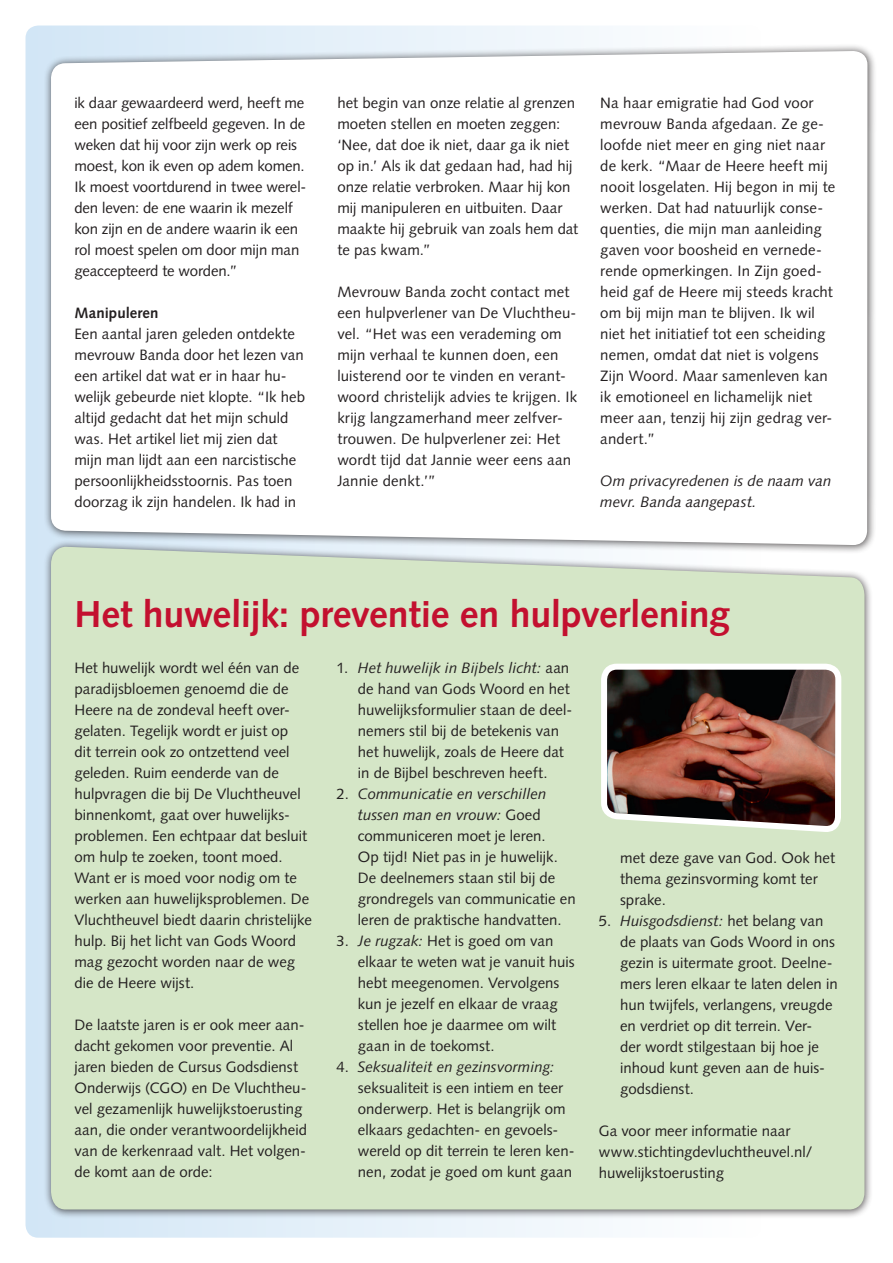
<style>
.page{position:relative;width:893px;height:1263px;background:#fff}
.page>*{position:absolute;margin:0;border:0;box-sizing:border-box;transform-origin:0 0}
.t1{font:700 37.5px "Syntax LT Std";letter-spacing:-.01em;color:#c3102f}
.t2{font:15px/21px "Syntax LT Std";letter-spacing:.005em;color:#231f20}
.t3{font:italic 15px/21px "Syntax LT Std";color:#231f20}
.t4{font:700 15px "Syntax LT Std";letter-spacing:.005em;color:#231f20}
.s1{font-style:italic}
</style>
<div class="page">
<div style="left:26px;top:26px;width:737px;height:1212px;background:linear-gradient(to right,#d2e6f6,#fffefe);border-radius:13px"></div>
<div style="left:44px;top:44px;width:832px;height:510px;background:#231f20;opacity:.75"></div>
<svg style="left:51px;top:51px;width:816px;height:488px"></svg>
<div style="left:44px;top:539px;width:830px;height:680px;background:#231f20;opacity:.75"></div>
<div style="left:51px;top:547px;width:813px;height:662px;background:#d5e6c7"></div>
<img style="left:598px;top:661px;width:246px;height:169px">
<p class="t2" style="left:74px;top:92px;width:233px">ik daar gewaardeerd werd, heeft me een positief zelfbeeld gegeven. In de weken dat hij voor zijn werk op reis moest, kon ik even op adem komen.<br>Ik moest voortdurend in twee werel&shy;den leven: de ene waarin ik mezelf kon zijn en de andere waarin ik een rol moest spelen om door mijn man geaccepteerd te worden.”</p>
<p class="t4" style="left:74px;top:304px;width:86px">Manipuleren</p>
<p class="t2" style="left:74px;top:323px;width:232px">Een aantal jaren geleden ontdekte mevrouw Banda door het lezen van een artikel dat wat er in haar hu&shy;welijk gebeurde niet klopte. “Ik heb altijd gedacht dat het mijn schuld was. Het artikel liet mij zien dat mijn man lijdt aan een narcistische persoonlijkheidsstoornis. Pas toen doorzag ik zijn handelen. Ik had in</p>
<p class="t2" style="left:337px;top:92px;width:242px">het begin van onze relatie al grenzen moeten stellen en moeten zeggen: ‘Nee, dat doe ik niet, daar ga ik niet op in.’ Als ik dat gedaan had, had hij onze relatie verbroken. Maar hij kon mij manipuleren en uitbuiten. Daar maakte hij gebruik van zoals hem dat te pas kwam.”</p>
<p class="t2" style="left:337px;top:281px;width:241px">Mevrouw Banda zocht contact met een hulpverlener van De Vluchtheu&shy;vel. “Het was een verademing om mijn verhaal te kunnen doen, een luisterend oor te vinden en verant&shy;woord christelijk advies te krijgen. Ik krijg langzamerhand meer zelfver&shy;trouwen. De hulpverlener zei: Het wordt tijd dat Jannie weer eens aan<br>Jannie denkt.’”</p>
<p class="t2" style="left:600px;top:92px;width:237px">Na haar emigratie had God voor mevrouw Banda afgedaan. Ze ge&shy;loofde niet meer en ging niet naar de kerk. “Maar de Heere heeft mij nooit losgelaten. Hij begon in mij te werken. Dat had natuurlijk conse&shy;quenties, die mijn man aanleiding gaven voor boosheid en vernede&shy;rende opmerkingen. In Zijn goed&shy;heid gaf de Heere mij steeds kracht om bij mijn man te blijven. Ik wil niet het initiatief tot een scheiding nemen, omdat dat niet is volgens<br>Zijn Woord. Maar samenleven kan ik emotioneel en lichamelijk niet meer aan, tenzij hij zijn gedrag ver&shy;andert.”</p>
<p class="t3" style="left:600px;top:470px;width:233px">Om privacyredenen is de naam van mevr. Banda aangepast.</p>
<h1 class="t1" style="left:74px;top:593px;width:657px">Het huwelijk: preventie en hulpverlening</h1>
<p class="t2" style="left:74px;top:657px;width:239px">Het huwelijk wordt wel één van de paradijsbloemen genoemd die de<br>Heere na de zondeval heeft over&shy;gelaten. Tegelijk wordt er juist op<br>dit terrein ook zo ontzettend veel geleden. Ruim eenderde van de hulpvragen die bij De Vluchtheuvel binnenkomt, gaat over huwelijks&shy;problemen. Een echtpaar dat besluit om hulp te zoeken, toont moed.<br>Want er is moed voor nodig om te werken aan huwelijksproblemen. De<br>Vluchtheuvel biedt daarin christelijke hulp. Bij het licht van Gods Woord mag gezocht worden naar de weg die de Heere wijst.</p>
<p class="t2" style="left:74px;top:1014px;width:234px">De laatste jaren is er ook meer aan&shy;dacht gekomen voor preventie. Al jaren bieden de Cursus Godsdienst Onderwijs (CGO) en De Vluchtheu&shy;vel gezamenlijk huwelijkstoerusting aan, die onder verantwoordelijkheid van de kerkenraad valt. Het volgen&shy;de komt aan de orde:</p>
<p class="t2" style="left:358px;top:657px;width:216px;text-indent:-21px">1. <span class="s1">Het huwelijk in Bijbels licht:</span> aan de hand van Gods Woord en het huwelijksformulier staan de deel&shy;nemers stil bij de betekenis van het huwelijk, zoals de Heere dat in de Bijbel beschreven heeft.</p>
<p class="t2" style="left:358px;top:783px;width:219px;text-indent:-21px">2. <span class="s1">Communicatie en verschillen tussen man en vrouw:</span> Goed communiceren moet je leren.<br>Op tijd! Niet pas in je huwelijk.<br>De deelnemers staan stil bij de grondregels van communicatie en leren de praktische handvatten.</p>
<p class="t2" style="left:358px;top:930px;width:218px;text-indent:-21px">3. <span class="s1">Je rugzak:</span> Het is goed om van elkaar te weten wat je vanuit huis hebt meegenomen. Vervolgens kun je jezelf en elkaar de vraag stellen hoe je daarmee om wilt gaan in de toekomst.</p>
<p class="t2" style="left:358px;top:1056px;width:218px;text-indent:-21px">4. <span class="s1">Seksualiteit en gezinsvorming: </span>seksualiteit is een intiem en teer onderwerp. Het is belangrijk om elkaars gedachten- en gevoels&shy;wereld op dit terrein te leren ken&shy;nen, zodat je goed om kunt gaan</p>
<p class="t2" style="left:620px;top:847px;width:216px">met deze gave van God. Ook het thema gezinsvorming komt ter sprake.</p>
<p class="t2" style="left:620px;top:910px;width:219px;text-indent:-21px">5. <span class="s1">Huisgodsdienst:</span> het belang van de plaats van Gods Woord in ons gezin is uitermate groot. Deelne&shy;mers leren elkaar te laten delen in hun twijfels, verlangens, vreugde en verdriet op dit terrein. Ver-<br>der wordt stilgestaan bij hoe je inhoud kunt geven aan de huis&shy;godsdienst.</p>
<p class="t2" style="left:599px;top:1120px;width:215px">Ga voor meer informatie naar www.stichtingdevluchtheuvel.nl/ huwelijkstoerusting</p>
</div>
